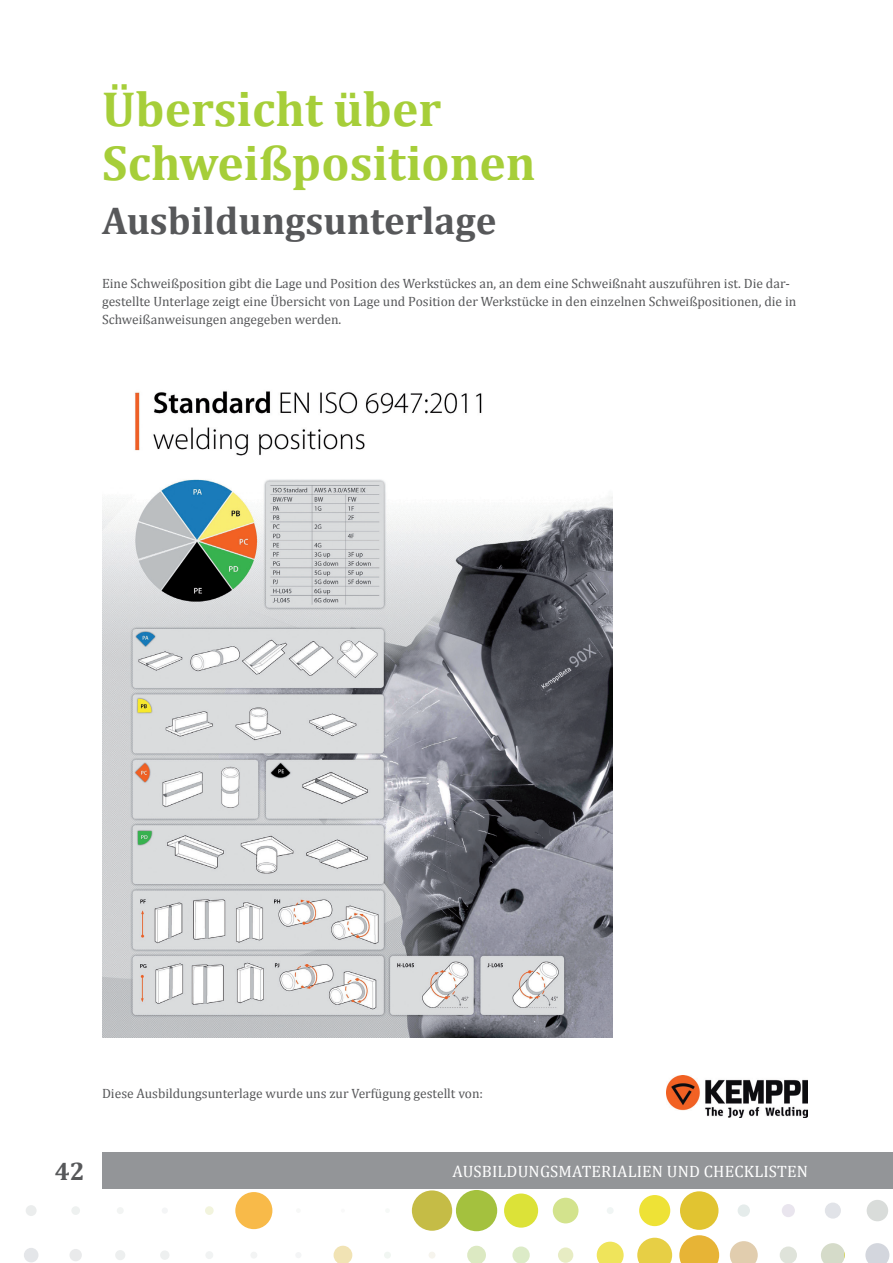
<style>
.page{position:relative;width:893px;height:1263px;background:#fff}
.page>*{position:absolute;margin:0;border:0;box-sizing:border-box;transform-origin:0 0}
.t1{font:700 49.5px/54px "Cambria";color:#a6ce39}
.t2{font:700 39px "Cambria";color:#57585a}
.t3{font:700 25.5px "Cambria";color:#57585a}
.t4{font:16.5px "Cambria";letter-spacing:.01em;color:#fff}
.t5{font:13.5px/18px "Cambria";color:#57585a}
</style>
<div class="page">
<div style="left:867px;top:1200px;width:21px;height:21px;background:#d9dcda;border-radius:50%"></div>
<div style="left:738px;top:1204px;width:12px;height:13px;background:#e5eceb;border-radius:50%"></div>
<div style="left:680px;top:1191px;width:38px;height:39px;background:#e1c431;border-radius:50%"></div>
<div style="left:639px;top:1195px;width:31px;height:31px;background:#eee236;border-radius:50%"></div>
<div style="left:607px;top:1207px;width:7px;height:7px;background:#f0f5f4;border-radius:50%"></div>
<div style="left:553px;top:1198px;width:25px;height:25px;background:#d3e38d;border-radius:50%"></div>
<div style="left:504px;top:1193px;width:34px;height:34px;background:#dce238;border-radius:50%"></div>
<div style="left:456px;top:1190px;width:41px;height:41px;background:#a4c13e;border-radius:50%"></div>
<div style="left:412px;top:1190px;width:40px;height:41px;background:#c5bc46;border-radius:50%"></div>
<div style="left:235px;top:1192px;width:37px;height:37px;background:#f8ba49;border-radius:50%"></div>
<div style="left:205px;top:1206px;width:9px;height:9px;background:#f2f4dd;border-radius:50%"></div>
<div style="left:162px;top:1207px;width:6px;height:7px;background:#f4f5f6;border-radius:50%"></div>
<div style="left:117px;top:1207px;width:7px;height:7px;background:#f2f4f3;border-radius:50%"></div>
<div style="left:71px;top:1206px;width:9px;height:9px;background:#eef1f0;border-radius:50%"></div>
<div style="left:26px;top:1205px;width:11px;height:11px;background:#ebeded;border-radius:50%"></div>
<svg style="left:865px;top:1243px;width:24px;height:20px"></svg>
<div style="left:780px;top:1246px;width:17px;height:17px;background:#dfe3da;border-radius:50%"></div>
<svg style="left:730px;top:1241px;width:28px;height:22px"></svg>
<svg style="left:679px;top:1235px;width:40px;height:28px"></svg>
<svg style="left:637px;top:1238px;width:35px;height:25px"></svg>
<svg style="left:597px;top:1242px;width:27px;height:21px"></svg>
<div style="left:558px;top:1247px;width:15px;height:16px;background:#e7ecc3;border-radius:50%"></div>
<div style="left:512px;top:1246px;width:18px;height:17px;background:#dcebc7;border-radius:50%"></div>
<svg style="left:467px;top:1246px;width:19px;height:17px"></svg>
<svg style="left:429px;top:1252px;width:6px;height:6px"></svg>
<div style="left:384px;top:1252px;width:7px;height:6px;background:#f1f6f2;border-radius:50%"></div>
<svg style="left:334px;top:1246px;width:18px;height:17px"></svg>
<svg style="left:296px;top:1252px;width:5px;height:6px"></svg>
<div style="left:250px;top:1252px;width:7px;height:6px;background:#f3f4f4;border-radius:50%"></div>
<div style="left:205px;top:1251px;width:8px;height:8px;background:#f1f3f3;border-radius:50%"></div>
<div style="left:160px;top:1250px;width:9px;height:10px;background:#eef0f0;border-radius:50%"></div>
<div style="left:115px;top:1250px;width:10px;height:10px;background:#edefef;border-radius:50%"></div>
<div style="left:70px;top:1249px;width:12px;height:12px;background:#e9eaeb;border-radius:50%"></div>
<div style="left:24px;top:1248px;width:14px;height:14px;background:#e4e6e9;border-radius:50%"></div>
<svg style="left:821px;top:1243px;width:24px;height:20px"></svg>
<svg style="left:768px;top:1188px;width:85px;height:31px"></svg>
<div style="left:102px;top:1152px;width:791px;height:36px;background:#939598"></div>
<img style="left:666px;top:1076px;width:141px;height:41px">
<img style="left:102px;top:391px;width:510px;height:646px">
<h1 class="t1" style="left:102px;top:80px;width:435px">Übersicht über<br>Schweißpositionen</h1>
<h2 class="t2" style="left:102px;top:193px;width:396px">Ausbildungsunterlage</h2>
<p class="t5" style="left:102px;top:274px;width:696px">Eine Schweißposition gibt die Lage und Position des Werkstückes an, an dem eine Schweißnaht auszuführen ist. Die dar&shy;gestellte Unterlage zeigt eine Übersicht von Lage und Position der Werkstücke in den einzelnen Schweißpositionen, die in<br>Schweißanweisungen angegeben werden.</p>
<p class="t5" style="left:102px;top:1084px;width:383px">Diese Ausbildungsunterlage wurde uns zur Verfügung gestellt von:</p>
<h3 class="t3" style="left:55px;top:1153px;width:32px">42</h3>
<p class="t4" style="left:453px;top:1161px;width:39px">Ausbild</p>
<p class="t4" style="left:518px;top:1161px;width:103px">ungsmateriali</p>
<p class="t4" style="left:642px;top:1161px;width:102px">en und Checkli</p>
<p class="t4" style="left:769px;top:1161px;width:40px">sten</p>
</div>
